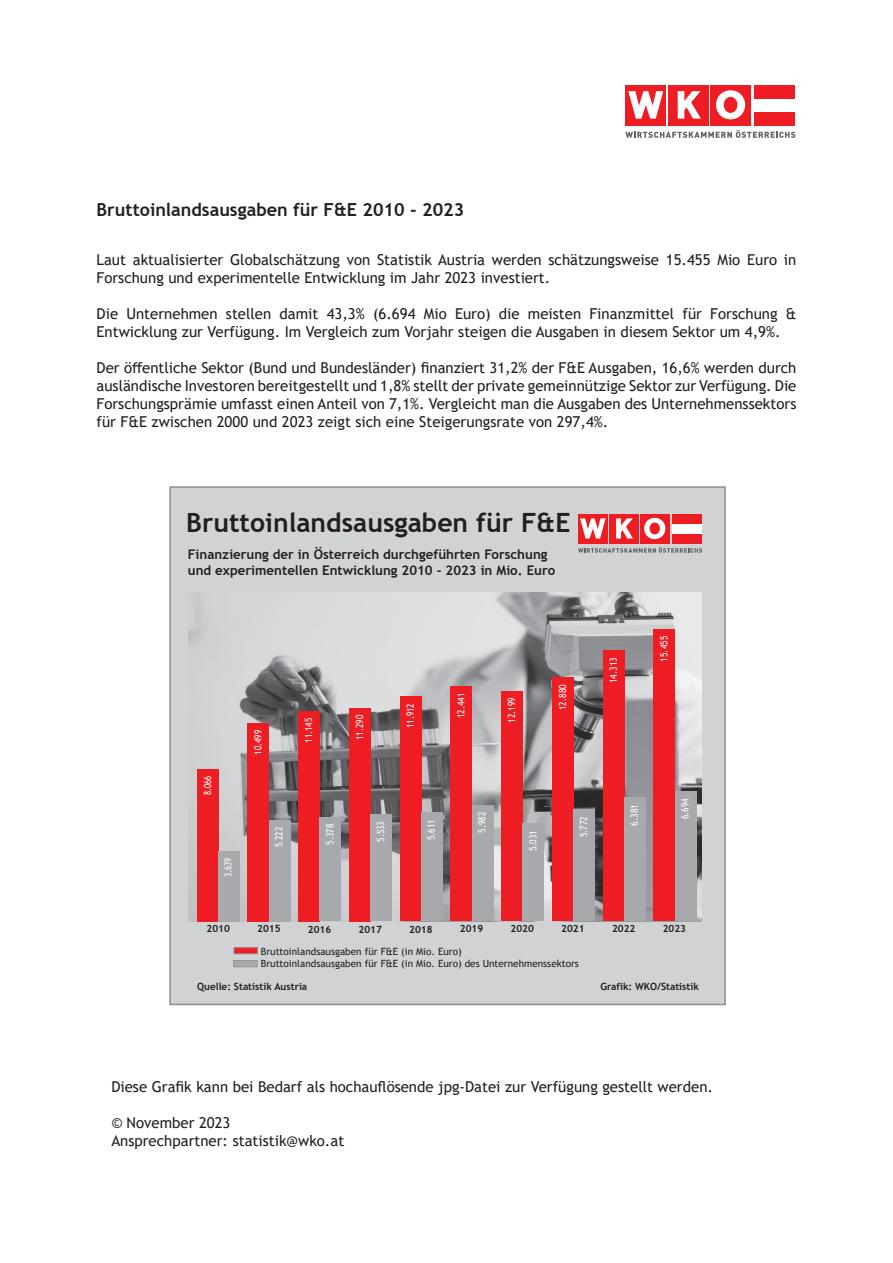
<style>
.page{position:relative;width:893px;height:1263px;background:#fff}
.page>*{position:absolute;margin:0;border:0;box-sizing:border-box;transform-origin:0 0}
.t1{font:700 26.55px "Trebuchet MS";color:#231f20}
.t2{font:700 18px "Trebuchet MS";color:#231f20}
.t3{font:15px/18px "Trebuchet MS";color:#231f20}
.t4{font:700 13.2px/15.9px "Trebuchet MS";color:#231f20}
.t5{font:9.9px/12.1px "Trebuchet MS";color:#231f20}
.t6{font:700 9.9px "Trebuchet MS";color:#231f20}
.t7{font:9.9px "Trebuchet MS";color:#fff;scale:.86 1}
.t8{font:9.9px "Trebuchet MS";color:#fff;scale:.84 1}
.t9{font:9.9px "Trebuchet MS";color:#fff;scale:.85 1}
.t10{font:9.9px "Trebuchet MS";color:#fff;scale:.83 1}
.t11{font:9.9px "Trebuchet MS";color:#fff;scale:.87 1}
.t12{font:9.9px "Trebuchet MS";color:#fff;scale:.78 1}
</style>
<div class="page">
<div style="left:710px;top:85px;width:41px;height:40px;background:#ee1d23"></div>
<div style="left:668px;top:85px;width:40px;height:40px;background:#ee1d23"></div>
<svg style="left:625px;top:130px;width:170px;height:8px"></svg>
<svg style="left:678px;top:91px;width:23px;height:28px"></svg>
<div style="left:626px;top:85px;width:40px;height:40px;background:#ee1d23"></div>
<svg style="left:628px;top:91px;width:35px;height:28px"></svg>
<div style="left:755px;top:85px;width:40px;height:14px;background:#ee1d23"></div>
<div style="left:755px;top:112px;width:40px;height:13px;background:#ee1d23"></div>
<svg style="left:716px;top:90px;width:29px;height:29px"></svg>
<div style="left:724px;top:97px;width:13px;height:15px;background:#ee1d23;border-radius:50%"></div>
<div style="left:724px;top:97px;width:13px;height:16px;border:1px solid #ee1d23;border-radius:50%"></div>
<div style="left:170px;top:487px;width:555px;height:517px;background:#d1d2d4"></div>
<img style="left:188px;top:592px;width:513px;height:329px">
<div style="left:672px;top:524px;width:30px;height:10px;background:#fff"></div>
<div style="left:640px;top:514px;width:29px;height:29px;background:#ee1d23"></div>
<div style="left:609px;top:514px;width:30px;height:30px;background:#ee1d23"></div>
<svg style="left:578px;top:547px;width:124px;height:6px"></svg>
<svg style="left:616px;top:518px;width:17px;height:20px"></svg>
<div style="left:578px;top:514px;width:30px;height:29px;background:#ee1d23"></div>
<svg style="left:580px;top:518px;width:26px;height:20px"></svg>
<div style="left:672px;top:514px;width:30px;height:10px;background:#ee1d23"></div>
<div style="left:672px;top:534px;width:30px;height:9px;background:#ee1d23"></div>
<svg style="left:644px;top:518px;width:21px;height:21px"></svg>
<div style="left:650px;top:523px;width:9px;height:11px;background:#ee1d23;border-radius:50%"></div>
<div style="left:650px;top:523px;width:10px;height:11px;border:1px solid #ee1d23;border-radius:50%"></div>
<div style="left:234px;top:948px;width:23px;height:6px;background:#ee1d23"></div>
<div style="left:234px;top:947px;width:24px;height:7px;border:1px solid #939598"></div>
<div style="left:234px;top:960px;width:23px;height:7px;background:#a8a9ad"></div>
<div style="left:233px;top:960px;width:25px;height:7px;border:1px solid #939598"></div>
<div style="left:197px;top:769px;width:21px;height:152px;background:#ee1d23"></div>
<div style="left:218px;top:851px;width:21px;height:70px;background:#a8a9ad"></div>
<div style="left:248px;top:723px;width:21px;height:198px;background:#ee1d23"></div>
<div style="left:269px;top:820px;width:21px;height:101px;background:#a8a9ad"></div>
<div style="left:299px;top:711px;width:21px;height:210px;background:#ee1d23"></div>
<div style="left:320px;top:817px;width:21px;height:104px;background:#a8a9ad"></div>
<div style="left:169px;top:486px;width:557px;height:519px;border:2px solid #939598"></div>
<div style="left:349px;top:708px;width:21px;height:213px;background:#ee1d23"></div>
<div style="left:370px;top:814px;width:22px;height:107px;background:#a8a9ad"></div>
<div style="left:400px;top:696px;width:21px;height:225px;background:#ee1d23"></div>
<div style="left:421px;top:813px;width:21px;height:108px;background:#a8a9ad"></div>
<div style="left:451px;top:686px;width:21px;height:235px;background:#ee1d23"></div>
<div style="left:472px;top:805px;width:21px;height:116px;background:#a8a9ad"></div>
<div style="left:502px;top:691px;width:21px;height:230px;background:#ee1d23"></div>
<div style="left:523px;top:823px;width:21px;height:98px;background:#a8a9ad"></div>
<div style="left:552px;top:678px;width:21px;height:243px;background:#ee1d23"></div>
<div style="left:573px;top:809px;width:22px;height:112px;background:#a8a9ad"></div>
<div style="left:603px;top:650px;width:21px;height:271px;background:#ee1d23"></div>
<div style="left:624px;top:798px;width:21px;height:123px;background:#a8a9ad"></div>
<div style="left:654px;top:629px;width:21px;height:292px;background:#ee1d23"></div>
<div style="left:675px;top:791px;width:21px;height:130px;background:#a8a9ad"></div>
<p class="t2" style="left:97px;top:199px;width:369px">Bruttoinlandsausgaben für F&amp;E 2010 - 2023</p>
<p class="t3" style="left:97px;top:250px;width:701px">Laut aktualisierter Globalschätzung von Statistik Austria werden schätzungsweise 15.455 Mio Euro in<br>Forschung und experimentelle Entwicklung im Jahr 2023 investiert.</p>
<p class="t3" style="left:97px;top:304px;width:701px">Die Unternehmen stellen damit 43,3% (6.694 Mio Euro) die meisten Finanzmittel für Forschung &amp;<br>Entwicklung zur Verfügung. Im Vergleich zum Vorjahr steigen die Ausgaben in diesem Sektor um 4,9%.</p>
<p class="t3" style="left:97px;top:358px;width:701px;text-align:justify">Der öffentliche Sektor (Bund und Bundesländer) finanziert 31,2% der F&amp;E Ausgaben, 16,6% werden durch ausländische Investoren bereitgestellt und 1,8% stellt der private gemeinnützige Sektor zur Verfügung. Die Forschungsprämie umfasst einen Anteil von 7,1%. Vergleicht man die Ausgaben des Unternehmenssektors für F&amp;E zwischen 2000 und 2023 zeigt sich eine Steigerungsrate von 297,4%.</p>
<h1 class="t1" style="left:186px;top:506px;width:386px">Bruttoinlandsausgaben für F&amp;E</h1>
<p class="t4" style="left:188px;top:546px;width:369px">Finanzierung der in Österreich durchgeführten Forschung und experimentellen Entwicklung 2010 - 2023 in Mio. Euro</p>
<p class="t12" style="left:202px;top:795px;width:26px;rotate:-90deg">8.066</p>
<p class="t12" style="left:222px;top:877px;width:26px;rotate:-90deg">3.639</p>
<p class="t6" style="left:207px;top:923px;width:25px">2010</p>
<p class="t10" style="left:252px;top:755px;width:31px;rotate:-90deg">10.499</p>
<p class="t10" style="left:273px;top:847px;width:26px;rotate:-90deg">5.222</p>
<p class="t8" style="left:303px;top:743px;width:31px;rotate:-90deg">11.145</p>
<p class="t8" style="left:353px;top:740px;width:31px;rotate:-90deg">11.290</p>
<p class="t9" style="left:404px;top:728px;width:31px;rotate:-90deg">11.912</p>
<p class="t7" style="left:455px;top:718px;width:31px;rotate:-90deg">12.441</p>
<p class="t9" style="left:505px;top:723px;width:31px;rotate:-90deg">12.199</p>
<p class="t7" style="left:556px;top:710px;width:31px;rotate:-90deg">12.880</p>
<p class="t11" style="left:607px;top:683px;width:31px;rotate:-90deg">14.313</p>
<p class="t7" style="left:658px;top:661px;width:31px;rotate:-90deg">15.455</p>
<p class="t8" style="left:324px;top:845px;width:26px;rotate:-90deg">5.378</p>
<p class="t8" style="left:374px;top:842px;width:26px;rotate:-90deg">5.533</p>
<p class="t9" style="left:425px;top:840px;width:26px;rotate:-90deg">5.611</p>
<p class="t7" style="left:476px;top:833px;width:26px;rotate:-90deg">5.982</p>
<p class="t9" style="left:527px;top:851px;width:26px;rotate:-90deg">5.031</p>
<p class="t7" style="left:577px;top:837px;width:26px;rotate:-90deg">5.772</p>
<p class="t11" style="left:628px;top:826px;width:26px;rotate:-90deg">6.381</p>
<p class="t7" style="left:679px;top:819px;width:26px;rotate:-90deg">6.694</p>
<p class="t6" style="left:257px;top:922px;width:25px">2015</p>
<p class="t6" style="left:308px;top:923px;width:25px">2016</p>
<p class="t6" style="left:359px;top:923px;width:25px">2017</p>
<p class="t6" style="left:409px;top:923px;width:25px">2018</p>
<p class="t6" style="left:460px;top:923px;width:25px">2019</p>
<p class="t6" style="left:511px;top:923px;width:25px">2020</p>
<p class="t6" style="left:561px;top:923px;width:25px">2021</p>
<p class="t6" style="left:612px;top:923px;width:25px">2022</p>
<p class="t6" style="left:663px;top:923px;width:25px">2023</p>
<p class="t5" style="left:261px;top:945px;width:320px">Bruttoinlandsausgaben für F&amp;E (in Mio. Euro)<br>Bruttoinlandsausgaben für F&amp;E (in Mio. Euro) des Unternehmenssektors</p>
<p class="t6" style="left:197px;top:981px;width:112px">Quelle: Statistik Austria</p>
<p class="t6" style="left:600px;top:981px;width:100px">Grafik: WKO/Statistik</p>
<p class="t3" style="left:111px;top:1077px;width:603px">Diese Grafik kann bei Bedarf als hochauflösende jpg-Datei zur Verfügung gestellt werden.</p>
<p class="t3" style="left:111px;top:1113px;width:234px">© November 2023<br>Ansprechpartner: statistik@wko.at</p>
</div>
